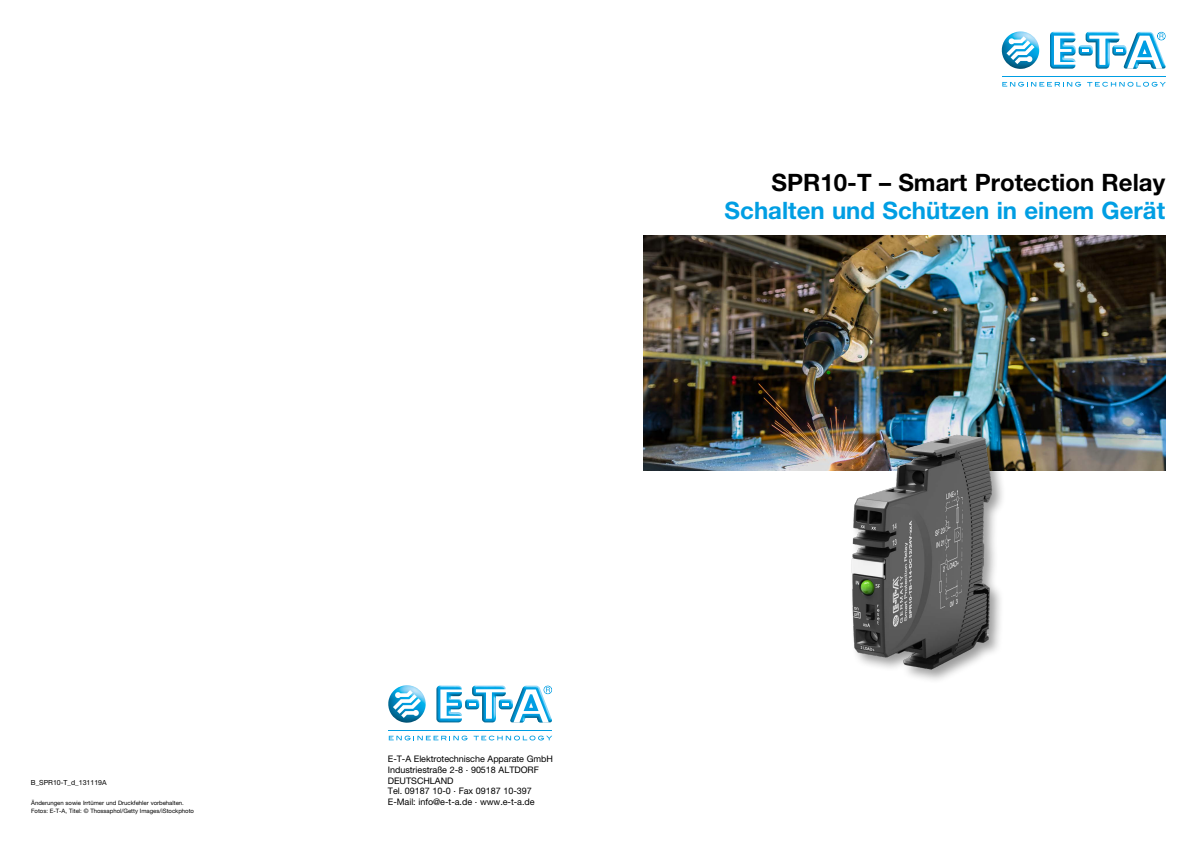
<style>
.page{position:relative;width:1197px;height:848px;background:#fff}
.page>*{position:absolute;margin:0;border:0;box-sizing:border-box;transform-origin:0 0}
.t1{font:700 24px "Helvetica Neue LT";color:#009ee3}
.t2{font:700 24px "Helvetica Neue LT";color:#000}
.t3{font:9px/10.8px "Helvetica Neue LT";letter-spacing:-.005em;color:#000}
.t4{font:7px "Helvetica Neue LT";color:#000}
.t5{font:6px/7.2px "Helvetica Neue LT";color:#000}
</style>
<div class="page">
<img style="left:388px;top:685px;width:37px;height:37px">
<svg style="left:393px;top:690px;width:28px;height:28px"></svg>
<svg style="left:389px;top:735px;width:78px;height:5px"></svg>
<svg style="left:473px;top:735px;width:79px;height:5px"></svg>
<img style="left:465px;top:699px;width:4px;height:10px">
<img style="left:436px;top:685px;width:26px;height:37px">
<hr style="left:389px;top:730px;width:163px;height:1px;background:#009ee3">
<svg style="left:469px;top:685px;width:83px;height:37px"></svg>
<img style="left:643px;top:235px;width:522px;height:236px">
<img style="left:1001px;top:31px;width:38px;height:38px">
<svg style="left:1006px;top:36px;width:28px;height:28px"></svg>
<svg style="left:1002px;top:82px;width:78px;height:5px"></svg>
<svg style="left:1087px;top:82px;width:78px;height:5px"></svg>
<img style="left:1078px;top:45px;width:4px;height:11px">
<img style="left:1050px;top:32px;width:25px;height:37px">
<hr style="left:1002px;top:76px;width:163px;height:1px;background:#009ee3">
<svg style="left:1082px;top:32px;width:83px;height:37px"></svg>
<img style="left:810px;top:428px;width:229px;height:252px">
<h1 class="t2" style="left:771px;top:168px;width:395px">SPR10-T – Smart Protection Relay</h1>
<h1 class="t1" style="left:724px;top:196px;width:442px">Schalten und Schützen in einem Gerät</h1>
<p class="t4" style="left:31px;top:778px;width:77px">B_SPR10-T_d_131119A</p>
<p class="t5" style="left:31px;top:799px;width:164px">Änderungen sowie Irrtümer und Druckfehler vorbehalten.<br>Fotos: E-T-A, Titel: © Thossaphol/Getty Images/iStockphoto</p>
<p class="t3" style="left:388px;top:753px;width:166px">E-T-A Elektrotechnische Apparate GmbH<br>Industriestraße 2-8 . 90518 ALTDORF<br>DEUTSCHLAND<br>Tel. 09187 10-0 . Fax 09187 10-397<br>E-Mail: info@e-t-a.de . www.e-t-a.de</p>
</div>
